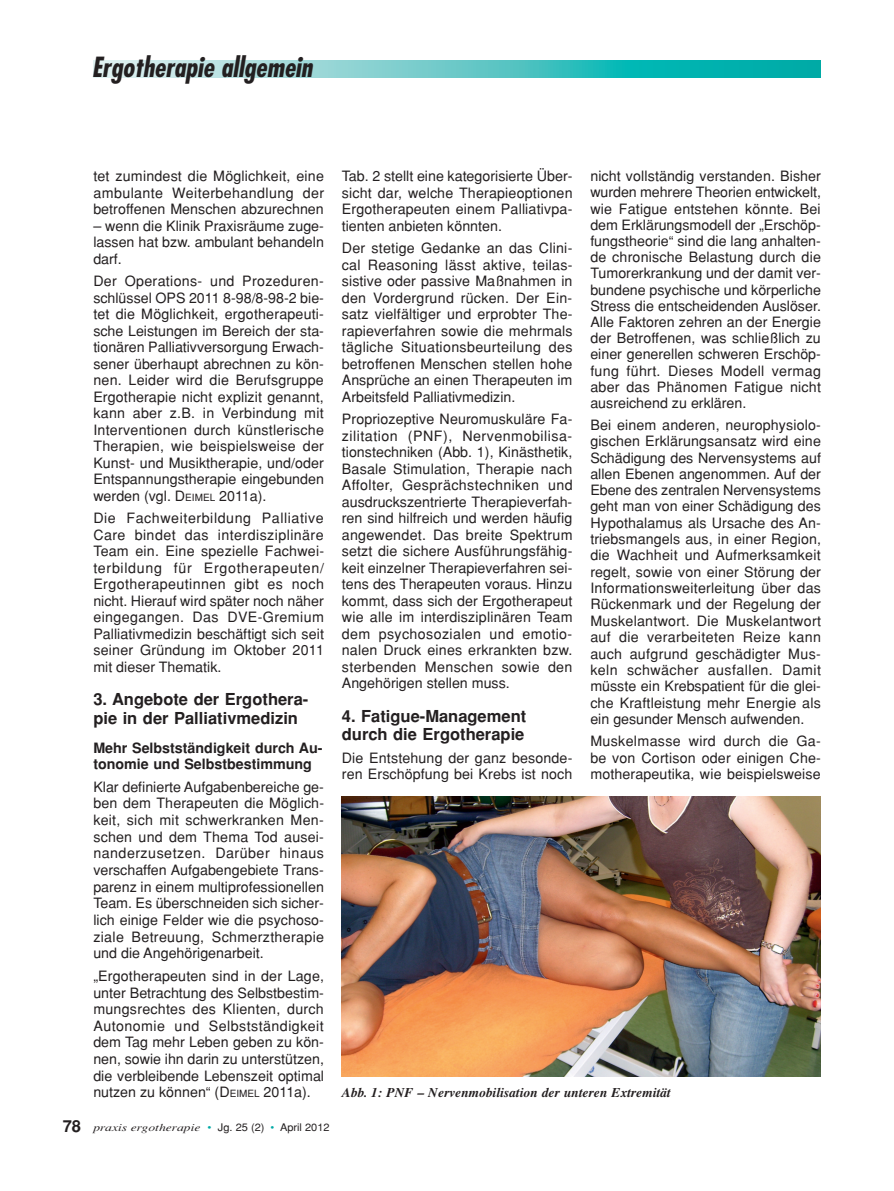
<style>
.page{position:relative;width:894px;height:1191px;background:#fff}
.page>*{position:absolute;margin:0;border:0;box-sizing:border-box;transform-origin:0 0}
.t1{font:italic 700 condensed 27px "Futura";color:#231f20}
.t2{font:700 16.5px/18.8px "Helvetica";color:#231f20}
.t3{font:14.25px/16.5px "Helvetica";color:#231f20;text-align:justify}
.t4{font:700 14.25px/16.5px "Helvetica";color:#231f20}
.t5{font:italic 700 13.5px "Times";color:#231f20}
.t6{font:italic 10.5px "Times";color:#231f20;scale:1.3 1}
.s1{font-style:inherit}
.s2{font-size:10.05px}
.s3{font-family:"Helvetica";font-weight:700;font-style:normal;font-size:16.5px}
.s4{font-family:"Helvetica";font-style:normal;color:#00a9a5}
.s5{font-family:"Helvetica";font-style:normal}
</style>
<div class="page">
<svg style="left:93px;top:61px;width:727px;height:16px;background:#62cac9"></svg>
<img style="left:342px;top:796px;width:478px;height:280px">
<h1 class="t1" style="left:92px;top:49px;width:222px">Ergotherapie allgemein</h1>
<p class="t3" style="left:93px;top:168px;width:232px">tet zumindest die Möglichkeit, eine ambulante Weiterbehandlung der betroffenen Menschen abzurechnen</p>
<p class="t3" style="left:93px;top:217px;width:232px">– wenn die Klinik Praxisräume zuge&shy;lassen hat bzw. ambulant behandeln darf.</p>
<p class="t3" style="left:93px;top:273px;width:232px">Der Operations- und Prozeduren&shy;schlüssel OPS 2011 8-98/8-98-2 bie&shy;tet die Möglichkeit, ergotherapeuti&shy;sche Leistungen im Bereich der sta&shy;tionären Palliativversorgung Erwach&shy;sener überhaupt abrechnen zu kön&shy;nen. Leider wird die Berufsgruppe Ergotherapie nicht explizit genannt, kann aber z.B. in Verbindung mit Interventionen durch künstlerische Therapien, wie beispielsweise der Kunst- und Musiktherapie, und/oder Entspannungstherapie eingebunden werden (vgl. <span class="s1">D</span><span class="s2">EIMEL</span> 2011a).</p>
<p class="t3" style="left:93px;top:509px;width:232px">Die Fachweiterbildung Palliative Care bindet das interdisziplinäre Team ein. Eine spezielle Fachwei&shy;terbildung für Ergotherapeuten/ Ergotherapeutinnen gibt es noch nicht. Hierauf wird später noch näher eingegangen. Das DVE-Gremium Palliativmedizin beschäftigt sich seit seiner Gründung im Oktober 2011 mit dieser Thematik.</p>
<p class="t2" style="left:93px;top:689px;width:216px">3. Angebote der Ergothera&shy;pie in der Palliativmedizin</p>
<p class="t4" style="left:93px;top:739px;width:231px">Mehr Selbstständigkeit durch Au&shy;tonomie und Selbstbestimmung</p>
<p class="t3" style="left:93px;top:778px;width:232px">Klar definierte Aufgabenbereiche ge&shy;ben dem Therapeuten die Möglich&shy;keit, sich mit schwerkranken Men&shy;schen und dem Thema Tod ausei&shy;nanderzusetzen. Darüber hinaus verschaffen Aufgabengebiete Trans&shy;parenz in einem multiprofessionellen Team. Es überschneiden sich sicher&shy;lich einige Felder wie die psychoso&shy;ziale Betreuung, Schmerztherapie und die Angehörigenarbeit.</p>
<p class="t3" style="left:93px;top:967px;width:232px">„Ergotherapeuten sind in der Lage, unter Betrachtung des Selbstbestim&shy;mungsrechtes des Klienten, durch Autonomie und Selbstständigkeit dem Tag mehr Leben geben zu kön&shy;nen, sowie ihn darin zu unterstützen, die verbleibende Lebenszeit optimal nutzen zu können“ (<span class="s1">D</span><span class="s2">EIMEL</span> 2011a).</p>
<p class="t6" style="left:63px;top:1121px;width:207px"><span class="s3">78</span> praxis ergotherapie <span class="s4">•</span> <span class="s5">Jg. 25 (2)</span> <span class="s4">•</span> <span class="s5">April 2012</span></p>
<p class="t3" style="left:342px;top:168px;width:232px">Tab. 2 stellt eine kategorisierte Über&shy;sicht dar, welche Therapieoptionen Ergotherapeuten einem Palliativpa&shy;tienten anbieten könnten.</p>
<p class="t3" style="left:342px;top:240px;width:232px">Der stetige Gedanke an das Clini&shy;cal Reasoning lässt aktive, teilas&shy;sistive oder passive Maßnahmen in den Vordergrund rücken. Der Ein&shy;satz vielfältiger und erprobter The&shy;rapieverfahren sowie die mehrmals tägliche Situationsbeurteilung des betroffenen Menschen stellen hohe Ansprüche an einen Therapeuten im Arbeitsfeld Palliativmedizin.</p>
<p class="t3" style="left:342px;top:410px;width:232px">Propriozeptive Neuromuskuläre Fa&shy;zilitation (PNF), Nervenmobilisa&shy;tionstechniken (Abb. 1), Kinästhetik, Basale Stimulation, Therapie nach Affolter, Gesprächstechniken und ausdruckszentrierte Therapieverfah&shy;ren sind hilfreich und werden häufig angewendet. Das breite Spektrum setzt die sichere Ausführungsfähig&shy;keit einzelner Therapieverfahren sei&shy;tens des Therapeuten voraus. Hinzu kommt, dass sich der Ergotherapeut wie alle im interdisziplinären Team dem psychosozialen und emotio&shy;nalen Druck eines erkrankten bzw. sterbenden Menschen sowie den Angehörigen stellen muss.</p>
<p class="t2" style="left:342px;top:706px;width:186px">4. Fatigue-Management durch die Ergotherapie</p>
<p class="t3" style="left:342px;top:749px;width:232px">Die Entstehung der ganz besonde&shy;ren Erschöpfung bei Krebs ist noch</p>
<p class="t3" style="left:590px;top:168px;width:232px">nicht vollständig verstanden. Bisher wurden mehrere Theorien entwickelt, wie Fatigue entstehen könnte. Bei dem Erklärungsmodell der „Erschöp&shy;fungstheorie“ sind die lang anhalten&shy;de chronische Belastung durch die Tumorerkrankung und der damit ver&shy;bundene psychische und körperliche Stress die entscheidenden Auslöser.<br>Alle Faktoren zehren an der Energie der Betroffenen, was schließlich zu einer generellen schweren Erschöp&shy;fung führt. Dieses Modell vermag aber das Phänomen Fatigue nicht ausreichend zu erklären.</p>
<p class="t3" style="left:590px;top:417px;width:232px">Bei einem anderen, neurophysiolo&shy;gischen Erklärungsansatz wird eine Schädigung des Nervensystems auf allen Ebenen angenommen. Auf der Ebene des zentralen Nervensystems geht man von einer Schädigung des Hypothalamus als Ursache des An&shy;triebsmangels aus, in einer Region, die Wachheit und Aufmerksamkeit regelt, sowie von einer Störung der Informationsweiterleitung über das Rückenmark und der Regelung der Muskelantwort. Die Muskelantwort auf die verarbeiteten Reize kann auch aufgrund geschädigter Mus&shy;keln schwächer ausfallen. Damit müsste ein Krebspatient für die glei&shy;che Kraftleistung mehr Energie als ein gesunder Mensch aufwenden.</p>
<p class="t3" style="left:590px;top:732px;width:232px">Muskelmasse wird durch die Ga&shy;be von Cortison oder einigen Che&shy;motherapeutika, wie beispielsweise</p>
<p class="t5" style="left:342px;top:1084px;width:330px">Abb. 1: PNF – Nervenmobilisation der unteren Extremität</p>
</div>
